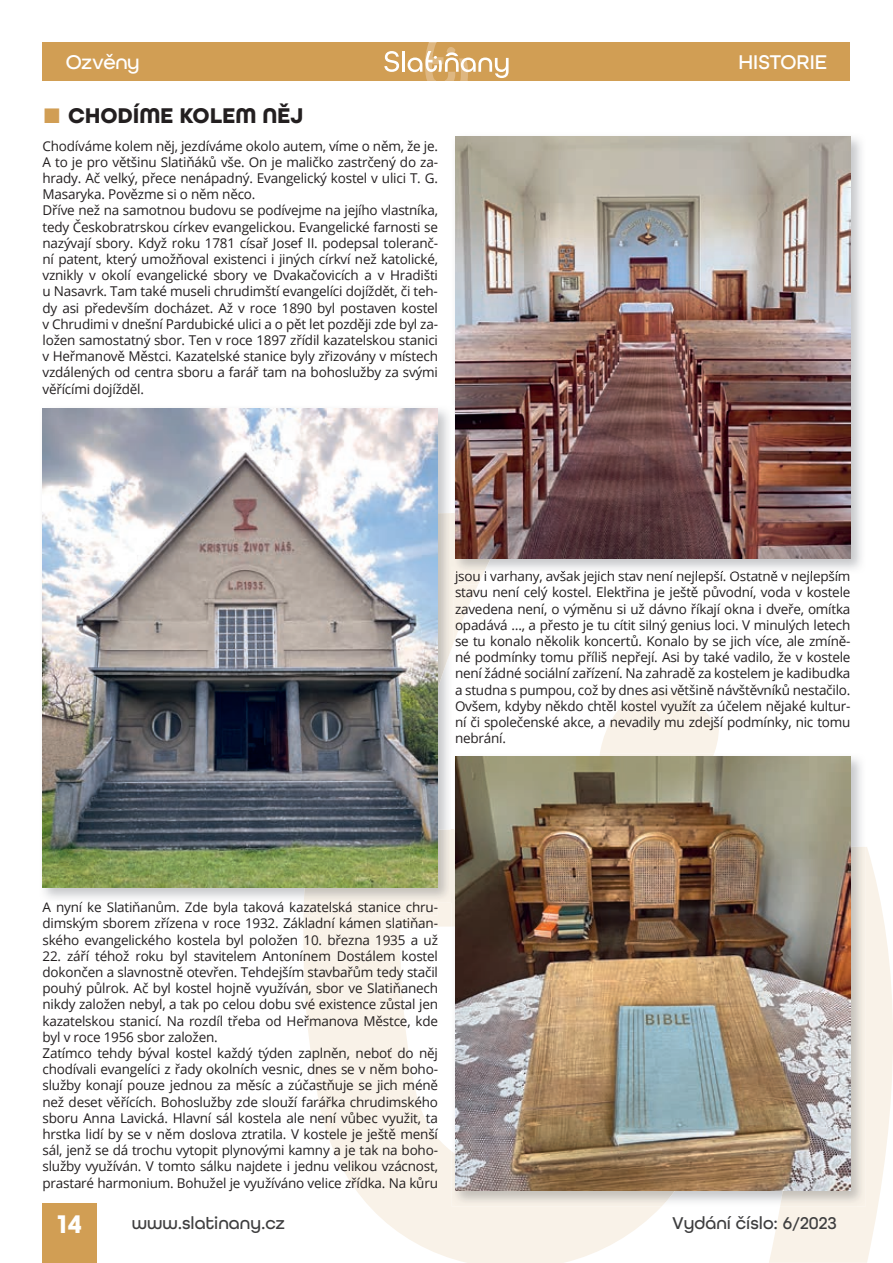
<style>
.page{position:relative;width:893px;height:1263px;background:#fff}
.page>*{position:absolute;margin:0;border:0;box-sizing:border-box;transform-origin:0 0}
.t1{font:700 27px "All Round Gothic";color:#fff}
.t2{font:700 22.5px "All Round Gothic";letter-spacing:-.005em;color:#231f20}
.t3{font:500 21px "All Round Gothic";letter-spacing:-.01em;color:#fff}
.t4{font:500 18px "All Round Gothic";color:#3e3e3f}
.t5{font:13.5px/16.2px "Open Sans";letter-spacing:-.015em;color:#231f20}
.s1{font-family:"Times New Roman";font-size:31.5px;color:#d19e54}
</style>
<div class="page">
<svg style="left:303px;top:573px;width:358px;height:690px"></svg>
<div style="left:303px;top:903px;width:134px;height:12px;background:#f9f2e8"></div>
<svg style="left:454px;top:573px;width:29px;height:11px"></svg>
<svg style="left:769px;top:847px;width:124px;height:416px;fill:#f9f2e8"></svg>
<svg style="left:600px;top:690px;width:119px;height:64px"></svg>
<div style="left:43px;top:1203px;width:54px;height:60px;background:#d19e54"></div>
<div style="left:43px;top:43px;width:807px;height:38px;background:#d19e54"></div>
<svg style="left:384px;top:51px;width:15px;height:21px"></svg>
<hr style="left:402px;top:51px;width:3px;height:21px;background:#fff">
<svg style="left:408px;top:42px;width:101px;height:39px"></svg>
<img style="left:42px;top:408px;width:407px;height:493px">
<img style="left:304px;top:513px;width:149px;height:390px">
<img style="left:46px;top:901px;width:258px;height:2px">
<img style="left:304px;top:901px;width:133px;height:2px">
<img style="left:43px;top:408px;width:395px;height:479px">
<img style="left:515px;top:136px;width:347px;height:434px">
<img style="left:453px;top:513px;width:62px;height:60px">
<img style="left:485px;top:571px;width:354px;height:2px">
<img style="left:454px;top:571px;width:31px;height:2px">
<img style="left:452px;top:513px;width:1px;height:60px">
<img style="left:455px;top:136px;width:395px;height:422px">
<img style="left:452px;top:830px;width:266px;height:376px">
<img style="left:769px;top:847px;width:97px;height:359px">
<img style="left:600px;top:754px;width:114px;height:3px">
<img style="left:452px;top:754px;width:1px;height:149px">
<img style="left:455px;top:757px;width:395px;height:434px">
<h3 class="t3" style="left:66px;top:49px;width:76px">Ozvěny</h3>
<h3 class="t3" style="left:738px;top:49px;width:90px">HISTORIE</h3>
<h2 class="t2" style="left:43px;top:102px;width:262px"><span class="s1">■</span> CHODÍME KOLEM NĚJ</h2>
<p class="t5" style="left:43px;top:137px;width:397px">Chodíváme kolem něj, jezdíváme okolo autem, víme o něm, že je.<br>A to je pro většinu Slatiňáků vše. On je maličko zastrčený do za&shy;hrady. Ač velký, přece nenápadný. Evangelický kostel v ulici T. G.<br>Masaryka. Povězme si o něm něco.<br>Dříve než na samotnou budovu se podívejme na jejího vlastníka, tedy Českobratrskou církev evangelickou. Evangelické farnosti se nazývají sbory. Když roku 1781 císař Josef II. podepsal toleranč&shy;ní patent, který umožňoval existenci i jiných církví než katolické, vznikly v okolí evangelické sbory ve Dvakačovicích a v Hradišti u Nasavrk. Tam také museli chrudimští evangelíci dojíždět, či teh&shy;dy asi především docházet. Až v roce 1890 byl postaven kostel v Chrudimi v dnešní Pardubické ulici a o pět let později zde byl za&shy;ložen samostatný sbor. Ten v roce 1897 zřídil kazatelskou stanici v Heřmanově Městci. Kazatelské stanice byly zřizovány v místech vzdálených od centra sboru a farář tam na bohoslužby za svými věřícími dojížděl.</p>
<p class="t5" style="left:455px;top:568px;width:397px;text-align:justify">jsou i varhany, avšak jejich stav není nejlepší. Ostatně v nejlepším stavu není celý kostel. Elektřina je ještě původní, voda v kostele zavedena není, o výměnu si už dávno říkají okna i dveře, omítka opadává …, a přesto je tu cítit silný genius loci. V minulých letech se tu konalo několik koncertů. Konalo by se jich více, ale zmíně&shy;né podmínky tomu příliš nepřejí. Asi by také vadilo, že v kostele není žádné sociální zařízení. Na zahradě za kostelem je kadibudka a studna s pumpou, což by dnes asi většině návštěvníků nestačilo.<br>Ovšem, kdyby někdo chtěl kostel využít za účelem nějaké kultur&shy;ní či společenské akce, a nevadily mu zdejší podmínky, nic tomu nebrání.</p>
<p class="t5" style="left:43px;top:899px;width:397px;text-align:justify">A nyní ke Slatiňanům. Zde byla taková kazatelská stanice chru&shy;dimským sborem zřízena v roce 1932. Základní kámen slatiňan&shy;ského evangelického kostela byl položen 10. března 1935 a už</p>
<p class="t5" style="left:43px;top:947px;width:397px">22. září téhož roku byl stavitelem Antonínem Dostálem kostel dokončen a slavnostně otevřen. Tehdejším stavbařům tedy stačil pouhý půlrok. Ač byl kostel hojně využíván, sbor ve Slatiňanech nikdy založen nebyl, a tak po celou dobu své existence zůstal jen kazatelskou stanicí. Na rozdíl třeba od Heřmanova Městce, kde byl v roce 1956 sbor založen.<br>Zatímco tehdy býval kostel každý týden zaplněn, neboť do něj chodívali evangelíci z řady okolních vesnic, dnes se v něm boho&shy;služby konají pouze jednou za měsíc a zúčastňuje se jich méně než deset věřících. Bohoslužby zde slouží farářka chrudimského sboru Anna Lavická. Hlavní sál kostela ale není vůbec využit, ta hrstka lidí by se v něm doslova ztratila. V kostele je ještě menší sál, jenž se dá trochu vytopit plynovými kamny a je tak na boho&shy;služby využíván. V tomto sálku najdete i jednu velikou vzácnost, prastaré harmonium. Bohužel je využíváno velice zřídka. Na kůru</p>
<h1 class="t1" style="left:57px;top:1208px;width:26px">14</h1>
<h3 class="t4" style="left:132px;top:1212px;width:155px">www.slatinany.cz</h3>
<h3 class="t4" style="left:672px;top:1212px;width:166px">Vydání číslo: 6/2023</h3>
</div>
